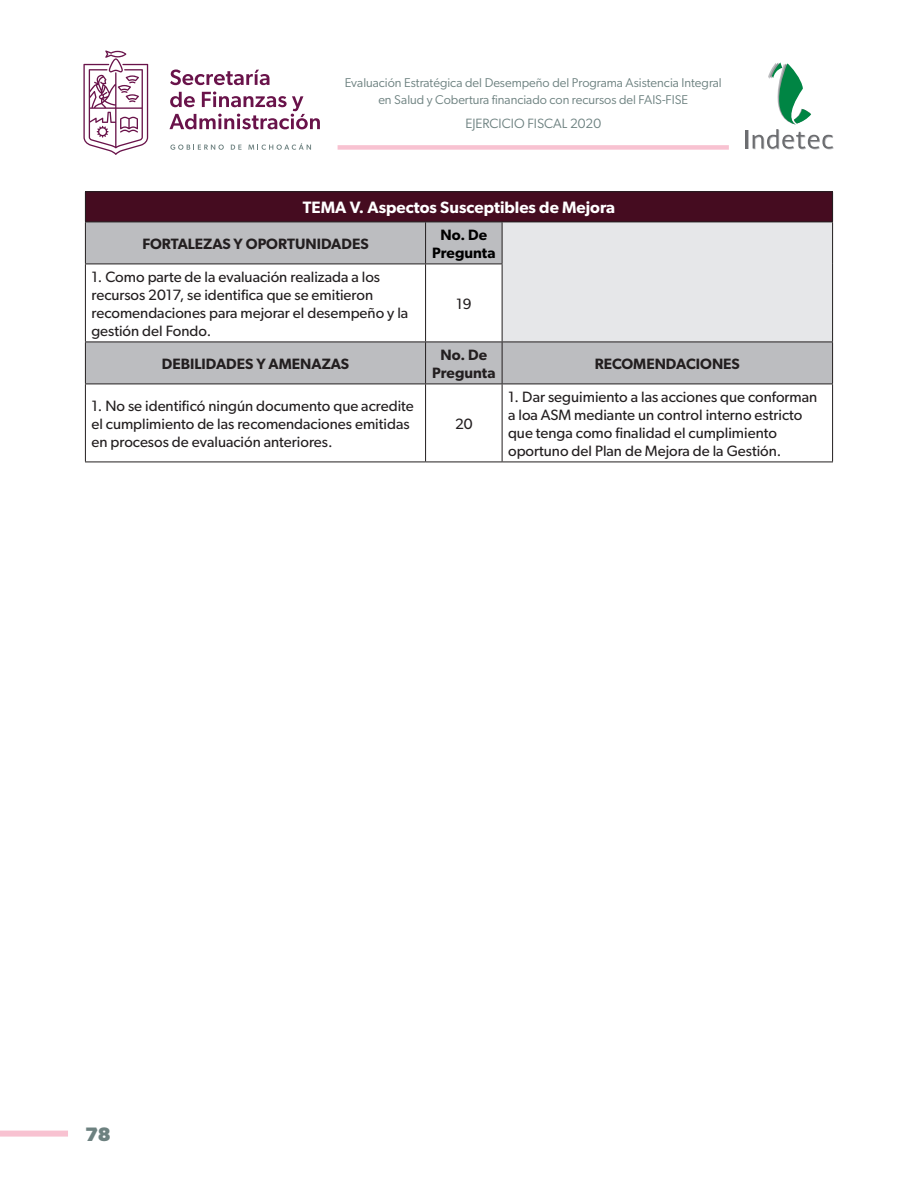
<style>
.page{position:relative;width:918px;height:1188px;background:#fff}
.page>*{position:absolute;margin:0;border:0;box-sizing:border-box;transform-origin:0 0}
.t1{font:700 19.5px "Gibson";color:#6d8180}
.Titulo_Tablas{font:600 16.5px "Gibson";color:#fff}
.Texto_Tablas{font:15px/18px "Gibson";color:#231f20}
.Texto_Tablas-2{font:600 15px/18px "Gibson";color:#231f20;text-align:center}
.Texto_Tablas-3{font:600 15px/18px "Gibson";color:#000;text-align:center}
.t2{font:13.5px "Gibson";color:#6d8180}
.t3{font:12.75px/16.2px "Gibson";color:#6d8180;text-align:center}
</style>
<div class="page">
<div style="left:0;top:1131px;width:68px;height:6px;background:#f8c2d1"></div>
<div style="left:338px;top:145px;width:391px;height:5px;background:#f8c2d1"></div>
<svg style="left:83px;top:50px;width:65px;height:105px"></svg>
<svg style="left:170px;top:69px;width:99px;height:16px"></svg>
<svg style="left:169px;top:91px;width:151px;height:38px"></svg>
<svg style="left:170px;top:145px;width:54px;height:5px"></svg>
<svg style="left:231px;top:145px;width:11px;height:5px"></svg>
<svg style="left:248px;top:143px;width:63px;height:7px"></svg>
<svg style="left:746px;top:62px;width:88px;height:87px"></svg>
<div style="left:85px;top:192px;width:748px;height:30px;background:#450c20"></div>
<svg style="left:86px;top:223px;width:746px;height:161px;fill:#bcbdc0"></svg>
<div style="left:502px;top:222px;width:331px;height:120px;background:#e6e7e9"></div>
<hr style="left:425px;top:222px;width:1px;height:42px;background:#231f20">
<hr style="left:502px;top:222px;width:1px;height:42px;background:#231f20">
<hr style="left:85px;top:264px;width:341px;height:1px;background:#231f20">
<hr style="left:426px;top:264px;width:76px;height:1px;background:#231f20">
<hr style="left:425px;top:264px;width:1px;height:78px;background:#231f20">
<hr style="left:502px;top:264px;width:1px;height:78px;background:#231f20">
<hr style="left:85px;top:342px;width:341px;height:1px;background:#231f20">
<hr style="left:426px;top:342px;width:76px;height:1px;background:#231f20">
<hr style="left:425px;top:342px;width:1px;height:42px;background:#231f20">
<hr style="left:502px;top:342px;width:331px;height:1px;background:#231f20">
<hr style="left:502px;top:342px;width:1px;height:42px;background:#231f20">
<hr style="left:85px;top:384px;width:341px;height:1px;background:#231f20">
<hr style="left:426px;top:384px;width:76px;height:1px;background:#231f20">
<hr style="left:425px;top:384px;width:1px;height:78px;background:#231f20">
<hr style="left:502px;top:384px;width:331px;height:1px;background:#231f20">
<hr style="left:502px;top:384px;width:1px;height:78px;background:#231f20">
<hr style="left:85px;top:222px;width:1px;height:42px;background:#231f20">
<hr style="left:832px;top:222px;width:1px;height:42px;background:#231f20">
<hr style="left:85px;top:264px;width:1px;height:78px;background:#231f20">
<hr style="left:832px;top:264px;width:1px;height:78px;background:#231f20">
<hr style="left:85px;top:342px;width:1px;height:42px;background:#231f20">
<hr style="left:832px;top:342px;width:1px;height:42px;background:#231f20">
<hr style="left:85px;top:384px;width:1px;height:78px;background:#231f20">
<hr style="left:832px;top:384px;width:1px;height:78px;background:#231f20">
<hr style="left:85px;top:462px;width:341px;height:1px;background:#231f20">
<hr style="left:426px;top:462px;width:76px;height:1px;background:#231f20">
<hr style="left:502px;top:462px;width:331px;height:1px;background:#231f20">
<hr style="left:85px;top:191px;width:341px;height:1px;background:#231f20">
<hr style="left:85px;top:192px;width:1px;height:30px;background:#231f20">
<hr style="left:426px;top:191px;width:76px;height:1px;background:#231f20">
<hr style="left:502px;top:191px;width:331px;height:1px;background:#231f20">
<hr style="left:832px;top:192px;width:1px;height:30px;background:#231f20">
<hr style="left:85px;top:222px;width:341px;height:1px;background:#231f20">
<hr style="left:426px;top:222px;width:76px;height:1px;background:#231f20">
<hr style="left:502px;top:222px;width:331px;height:1px;background:#231f20">
<p class="t3" style="left:345px;top:75px;width:379px">Evaluación Estratégica del Desempeño del Programa Asistencia Integral en Salud y Cobertura financiado con recursos del FAIS-FISE</p>
<p class="t2" style="left:465px;top:115px;width:137px">EJERCICIO FISCAL 2020</p>
<p class="Titulo_Tablas" style="left:303px;top:198px;width:314px">TEMA V. Aspectos Susceptibles de Mejora</p>
<p class="Texto_Tablas-2" style="left:142px;top:234px;width:228px">FORTALEZAS Y OPORTUNIDADES</p>
<p class="Texto_Tablas-3" style="left:432px;top:225px;width:65px">No. De<br>Pregunta</p>
<p class="Texto_Tablas" style="left:91px;top:268px;width:318px">1. Como parte de la evaluación realizada a los recursos 2017, se identifica que se emitieron recomendaciones para mejorar el desempeño y la gestión del Fondo.</p>
<p class="Texto_Tablas" style="left:456px;top:295px;width:17px">19</p>
<p class="Texto_Tablas-2" style="left:162px;top:354px;width:189px">DEBILIDADES Y AMENAZAS</p>
<p class="Texto_Tablas-2" style="left:432px;top:345px;width:65px">No. De<br>Pregunta</p>
<p class="Texto_Tablas-2" style="left:595px;top:354px;width:147px">RECOMENDACIONES</p>
<p class="Texto_Tablas" style="left:91px;top:397px;width:324px">1. No se identificó ningún documento que acredite el cumplimiento de las recomendaciones emitidas en procesos de evaluación anteriores.</p>
<p class="Texto_Tablas" style="left:508px;top:388px;width:311px">1. Dar seguimiento a las acciones que conforman a loa ASM mediante un control interno estricto que tenga como finalidad el cumplimiento oportuno del Plan de Mejora de la Gestión.</p>
<p class="Texto_Tablas" style="left:455px;top:415px;width:19px">20</p>
<h1 class="t1" style="left:85px;top:1122px;width:27px">78</h1>
</div>
